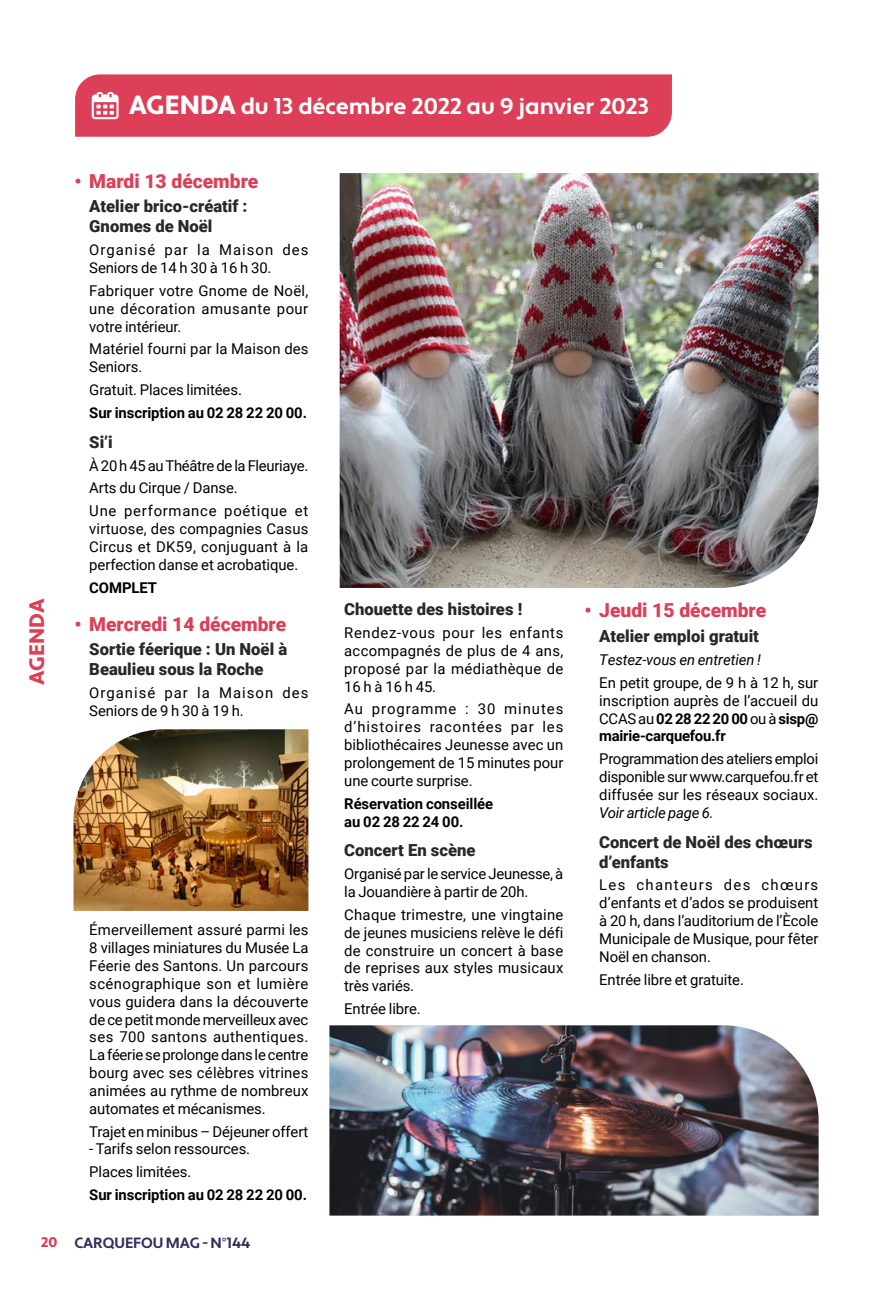
<style>
.page{position:relative;width:893px;height:1290px;background:#fff}
.page>*{position:absolute;margin:0;border:0;box-sizing:border-box;transform-origin:0 0}
.t1{font:700 22.75px "Apertura";letter-spacing:-.005em;color:#fff}
.t2{font:900 21px "Apertura";color:#dc3f57}
.t3{font:900 19.25px "Roboto";color:#dc3f57}
.t4{font:900 16.62px/19.9px "Roboto";color:#282827}
.t5{font:14.88px/17.8px "Roboto";letter-spacing:-.005em;color:#000;text-align:justify}
.t6{font:700 14.88px/17.8px "Roboto";letter-spacing:-.005em;color:#000}
.t7{font:14.88px/17.8px "Roboto";letter-spacing:.065em;color:#000}
.t8{font:italic 14.88px "Roboto";letter-spacing:-.005em;color:#000}
.t9{font:700 14.88px "Apertura";letter-spacing:-.005em;color:#332c5c}
.s1{font-weight:900;font-size:26.25px}
.s2{font-weight:700}
.s3{font-weight:900;font-size:14px;color:#dc3f57}
</style>
<div class="page">
<div style="left:75px;top:74px;width:597px;height:63px;background:#dc3f57"></div>
<img style="left:340px;top:173px;width:479px;height:415px">
<img style="left:74px;top:729px;width:234px;height:182px">
<img style="left:329px;top:1025px;width:490px;height:190px">
<h2 class="t2" style="left:24px;top:685px;width:88px;rotate:-90deg">AGENDA</h2>
<h1 class="t1" style="left:129px;top:92px;width:522px"><span class="s1">AGENDA</span> du 13 décembre 2022 au 9 janvier 2023</h1>
<p class="t3" style="left:74px;top:167px;width:185px">• Mardi 13 décembre</p>
<p class="t4" style="left:89px;top:196px;width:160px">Atelier brico-créatif :<br>Gnomes de Noël</p>
<p class="t7" style="left:89px;top:240px;width:221px">Organisé par la Maison des<br>Seniors de 14 h 30 à 16 h 30.</p>
<p class="t5" style="left:89px;top:281px;width:221px">Fabriquer votre Gnome de Noël, une décoration amusante pour votre intérieur.</p>
<p class="t5" style="left:89px;top:340px;width:221px">Matériel fourni par la Maison des<br>Seniors.</p>
<p class="t5" style="left:89px;top:380px;width:154px">Gratuit. Places limitées.</p>
<p class="t6" style="left:89px;top:403px;width:219px">Sur inscription au 02 28 22 20 00.</p>
<p class="t4" style="left:89px;top:431px;width:25px">Si’i</p>
<p class="t5" style="left:89px;top:453px;width:221px;line-height:22.8px;text-align:left">À 20 h 45 au Théâtre de la Fleuriaye.<br>Arts du Cirque / Danse.<br>Une performance poétique et</p>
<p class="t5" style="left:89px;top:519px;width:221px">virtuose, des compagnies Casus Circus et DK59, conjuguant à la perfection danse et acrobatique.</p>
<p class="t6" style="left:89px;top:578px;width:69px">COMPLET</p>
<p class="t3" style="left:74px;top:610px;width:213px">• Mercredi 14 décembre</p>
<p class="t4" style="left:89px;top:639px;width:199px">Sortie féerique : Un Noël à<br>Beaulieu sous la Roche</p>
<p class="t7" style="left:89px;top:683px;width:221px">Organisé par la Maison des<br>Seniors de 9 h 30 à 19 h.</p>
<p class="t5" style="left:89px;top:920px;width:221px">Émerveillement assuré parmi les 8 villages miniatures du Musée La Féerie des Santons. Un parcours scénographique son et lumière vous guidera dans la découverte de ce petit monde merveilleux avec ses 700 santons authentiques.<br>La féerie se prolonge dans le centre bourg avec ses célèbres vitrines animées au rythme de nombreux automates et mécanismes.</p>
<p class="t5" style="left:89px;top:1122px;width:221px">Trajet en minibus – Déjeuner offert</p>
<p class="t5" style="left:89px;top:1137px;width:162px;line-height:22.8px">- Tarifs selon ressources.<br>Places limitées.</p>
<p class="t6" style="left:89px;top:1185px;width:219px">Sur inscription au 02 28 22 20 00.</p>
<p class="t4" style="left:344px;top:599px;width:179px">Chouette des histoires !</p>
<p class="t5" style="left:344px;top:623px;width:221px">Rendez-vous pour les enfants accompagnés de plus de 4 ans, proposé par la médiathèque de 16 h à 16 h 45.</p>
<p class="t5" style="left:344px;top:700px;width:221px">Au programme : 30 minutes d’histoires racontées par les bibliothécaires Jeunesse avec un prolongement de 15 minutes pour une courte surprise.</p>
<p class="t6" style="left:344px;top:794px;width:151px">Réservation conseillée au 02 28 22 24 00.</p>
<p class="t4" style="left:344px;top:840px;width:133px">Concert En scène</p>
<p class="t5" style="left:344px;top:864px;width:221px">Organisé par le service Jeunesse, à la Jouandière à partir de 20h.</p>
<p class="t5" style="left:344px;top:905px;width:221px">Chaque trimestre, une vingtaine de jeunes musiciens relève le défi de construire un concert à base de reprises aux styles musicaux très variés.</p>
<p class="t5" style="left:344px;top:999px;width:78px">Entrée libre.</p>
<p class="t3" style="left:584px;top:597px;width:183px">• Jeudi 15 décembre</p>
<p class="t4" style="left:599px;top:626px;width:161px">Atelier emploi gratuit</p>
<p class="t8" style="left:599px;top:649px;width:163px">Testez-vous en entretien !</p>
<p class="t5" style="left:599px;top:673px;width:221px">En petit groupe, de 9 h à 12 h, sur inscription auprès de l’accueil du CCAS au <span class="s2">02 28 22 20 00</span> ou à <span class="s2">sisp@ mairie-carquefou.fr</span></p>
<p class="t5" style="left:599px;top:749px;width:221px">Programmation des ateliers emploi disponible sur www.carquefou.fr et diffusée sur les réseaux sociaux.</p>
<p class="t8" style="left:599px;top:802px;width:116px">Voir article page 6.</p>
<p class="t4" style="left:599px;top:831px;width:215px">Concert de Noël des chœurs d’enfants</p>
<p class="t5" style="left:599px;top:875px;width:221px">Les chanteurs des chœurs d’enfants et d’ados se produisent à 20 h, dans l’auditorium de l’Ècole Municipale de Musique, pour fêter Noël en chanson.</p>
<p class="t5" style="left:599px;top:970px;width:146px">Entrée libre et gratuite.</p>
<p class="t9" style="left:41px;top:1234px;width:211px"><span class="s3">20</span> CARQUEFOU MAG - N°144</p>
</div>
